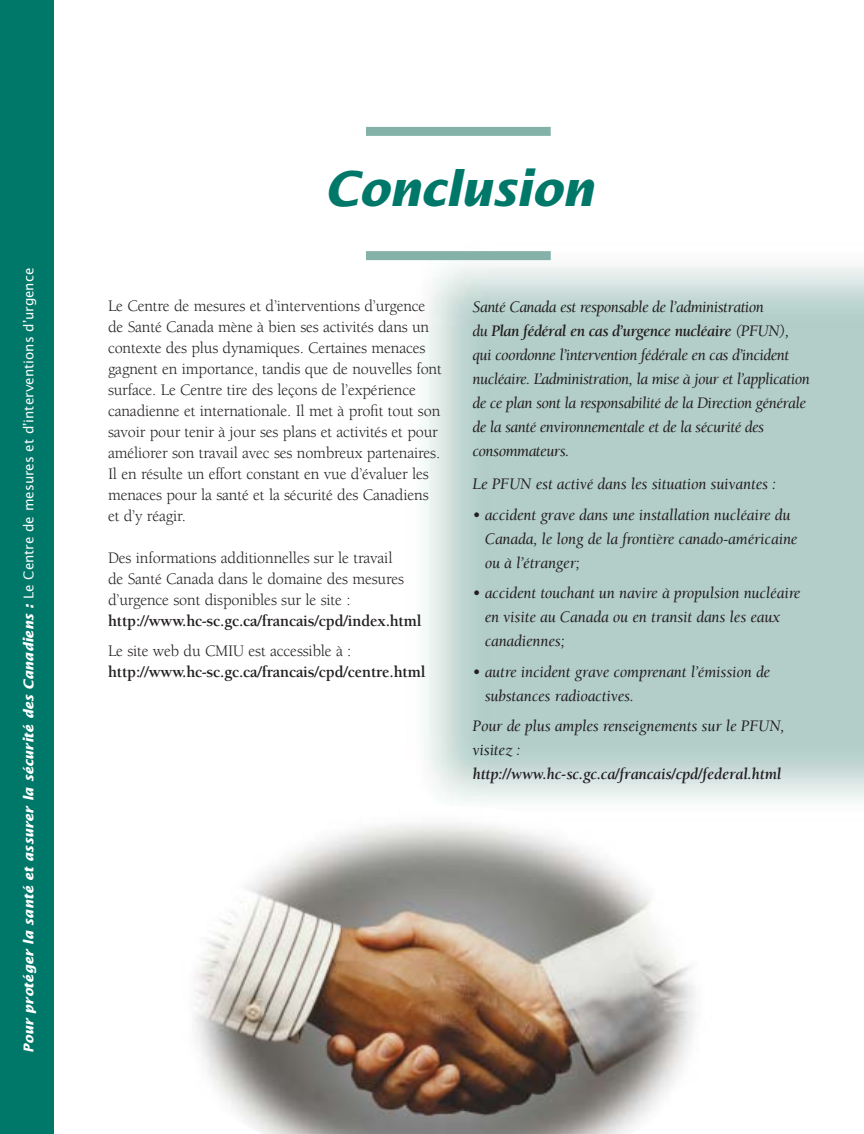
<style>
.page{position:relative;width:864px;height:1134px;background:#fff}
.page>*{position:absolute;margin:0;border:0;box-sizing:border-box;transform-origin:0 0}
.t1{font:italic 700 48px "Lucida Sans";letter-spacing:-.015em;color:#007869}
.t2{font:16.5px/21px "Berkeley";letter-spacing:-.01em;color:#231f1f}
.t3{font:italic 16.5px/24px "Berkeley";letter-spacing:-.01em;color:#231f1f}
.t4{font:italic 16.5px/24px "Berkeley";letter-spacing:-.03em;color:#231f1f}
.t5{font:700 16.5px "Berkeley";letter-spacing:-.01em;color:#231f1f}
.t6{font:italic 700 16.5px "Berkeley";letter-spacing:-.01em;color:#231f1f}
.t7{font:italic 700 13.5px "Lucida Sans";color:#fff}
.s1{font-weight:400;font-style:normal}
.s2{font-weight:700}
</style>
<div class="page">
<img style="left:195px;top:806px;width:552px;height:328px">
<div style="left:0;top:0;width:54px;height:1134px;background:#007869"></div>
<div style="left:366px;top:127px;width:185px;height:9px;background:#84b2a9"></div>
<div style="left:366px;top:251px;width:185px;height:9px;background:#84b2a9"></div>
<p class="t7" style="left:23px;top:1053px;width:787px;rotate:-90deg">Pour protéger la santé et assurer la sécurité des Canadiens : <span class="s1">Le Centre de mesures et d’interventions d’urgence</span></p>
<h1 class="t1" style="left:324px;top:169px;width:271px">Conclusion</h1>
<p class="t2" style="left:108px;top:297px;width:335px">Le Centre de mesures et d’interventions d’urgence de Santé Canada mène à bien ses activités dans un contexte des plus dynamiques. Certaines menaces gagnent en importance, tandis que de nouvelles font surface. Le Centre tire des leçons de l’expérience canadienne et internationale. Il met à profit tout son savoir pour tenir à jour ses plans et activités et pour améliorer son travail avec ses nombreux partenaires.<br>Il en résulte un effort constant en vue d’évaluer les menaces pour la santé et la sécurité des Canadiens et d’y réagir.</p>
<p class="t2" style="left:108px;top:549px;width:298px">Des informations additionnelles sur le travail de Santé Canada dans le domaine des mesures d’urgence sont disponibles sur le site :</p>
<p class="t5" style="left:108px;top:614px;width:315px">http://www.hc-sc.gc.ca/francais/cpd/index.html</p>
<p class="t2" style="left:108px;top:642px;width:245px">Le site web du CMIU est accessible à :</p>
<p class="t5" style="left:108px;top:665px;width:319px">http://www.hc-sc.gc.ca/francais/cpd/centre.html</p>
<p class="t4" style="left:472px;top:297px;width:339px">Santé Canada est responsable de l’administration<br>du <span class="s2">Plan fédéral en cas d’urgence nucléaire</span> (PFUN), qui coordonne l’intervention fédérale en cas d’incident nucléaire. L’administration, la mise à jour et l’application de ce plan sont la responsabilité de la Direction générale de la santé environnementale et de la sécurité des consommateurs.</p>
<p class="t3" style="left:472px;top:474px;width:305px">Le PFUN est activé dans les situation suivantes :</p>
<p class="t3" style="left:485px;top:504px;width:314px;text-indent:-12px">• accident grave dans une installation nucléaire du<br>Canada, le long de la frontière canado-américaine ou à l’étranger;</p>
<p class="t3" style="left:485px;top:582px;width:317px;text-indent:-12px">• accident touchant un navire à propulsion nucléaire en visite au Canada ou en transit dans les eaux canadiennes;</p>
<p class="t3" style="left:485px;top:661px;width:287px;text-indent:-12px">• autre incident grave comprenant l’émission de substances radioactives.</p>
<p class="t3" style="left:472px;top:715px;width:314px">Pour de plus amples renseignements sur le PFUN, visitez :</p>
<p class="t6" style="left:472px;top:768px;width:310px">http://www.hc-sc.gc.ca/francais/cpd/federal.html</p>
</div>
